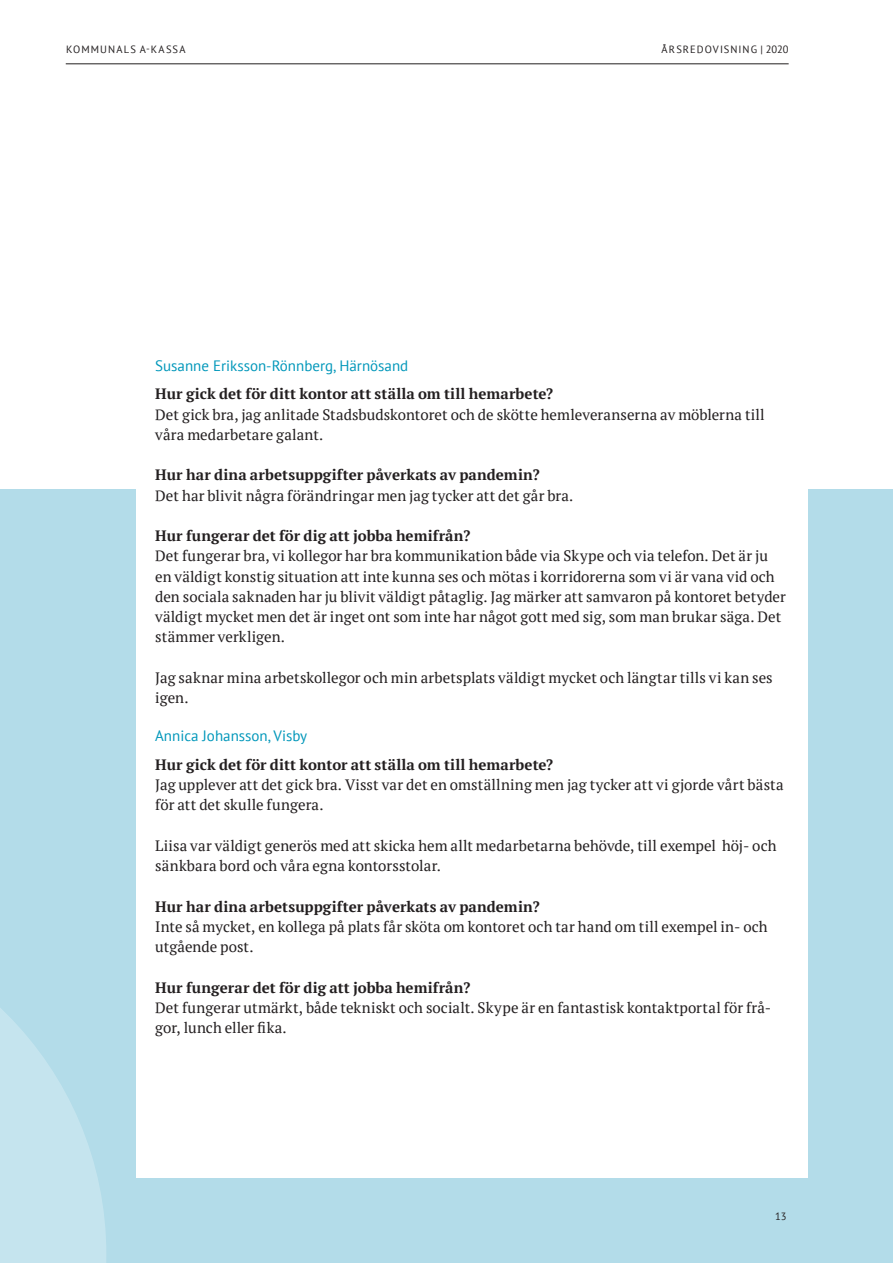
<style>
.page{position:relative;width:893px;height:1263px;background:#fff}
.page>*{position:absolute;margin:0;border:0;box-sizing:border-box;transform-origin:0 0}
.Brödtext{font:15px/20.2px "PT Serif";letter-spacing:.005em;color:#231f20}
.Brödtext_-_fetstilad{font:700 15px "PT Serif";letter-spacing:.005em;color:#231f20}
.Rubrik_-_liten{font:15px "PT Sans";color:#0097ba}
.t1{font:10.5px "PT Sans";letter-spacing:.1em;color:#231f20}
</style>
<div class="page">
<hr style="left:66px;top:64px;width:723px;height:1px;background:#231f20">
<div style="left:0;top:489px;width:893px;height:774px;background:#b3dce9"></div>
<svg style="left:0;top:1008px;width:106px;height:255px"></svg>
<div style="left:136px;top:321px;width:672px;height:856px;background:#fff"></div>
<p class="t1" style="left:66px;top:43px;width:121px">KOMMUNALS A-KASSA</p>
<p class="t1" style="left:662px;top:43px;width:129px">ÅRSREDOVISNING | 2020</p>
<p class="Rubrik_-_liten" style="left:155px;top:356px;width:255px">Susanne Eriksson-Rönnberg, Härnösand</p>
<p class="Brödtext_-_fetstilad" style="left:155px;top:384px;width:399px">Hur gick det för ditt kontor att ställa om till hemarbete?</p>
<p class="Brödtext" style="left:155px;top:404px;width:611px">Det gick bra, jag anlitade Stadsbudskontoret och de skötte hemleveranserna av möblerna till våra medarbetare galant.</p>
<p class="Brödtext_-_fetstilad" style="left:155px;top:465px;width:386px">Hur har dina arbetsuppgifter påverkats av pandemin?</p>
<p class="Brödtext" style="left:155px;top:485px;width:420px">Det har blivit några förändringar men jag tycker att det går bra.</p>
<p class="Brödtext_-_fetstilad" style="left:155px;top:526px;width:317px">Hur fungerar det för dig att jobba hemifrån?</p>
<p class="Brödtext" style="left:155px;top:546px;width:632px">Det fungerar bra, vi kollegor har bra kommunikation både via Skype och via telefon. Det är ju en väldigt konstig situation att inte kunna ses och mötas i korridorerna som vi är vana vid och den sociala saknaden har ju blivit väldigt påtaglig. Jag märker att samvaron på kontoret betyder väldigt mycket men det är inget ont som inte har något gott med sig, som man brukar säga. Det stämmer verkligen.</p>
<p class="Brödtext" style="left:155px;top:667px;width:619px">Jag saknar mina arbetskollegor och min arbetsplats väldigt mycket och längtar tills vi kan ses igen.</p>
<p class="Rubrik_-_liten" style="left:155px;top:726px;width:154px">Annica Johansson, Visby</p>
<p class="Brödtext_-_fetstilad" style="left:155px;top:754px;width:399px">Hur gick det för ditt kontor att ställa om till hemarbete?</p>
<p class="Brödtext" style="left:155px;top:774px;width:630px">Jag upplever att det gick bra. Visst var det en omställning men jag tycker att vi gjorde vårt bästa för att det skulle fungera.</p>
<p class="Brödtext" style="left:155px;top:835px;width:623px">Liisa var väldigt generös med att skicka hem allt medarbetarna behövde, till exempel höj- och sänkbara bord och våra egna kontorsstolar.</p>
<p class="Brödtext_-_fetstilad" style="left:155px;top:896px;width:386px">Hur har dina arbetsuppgifter påverkats av pandemin?</p>
<p class="Brödtext" style="left:155px;top:916px;width:614px">Inte så mycket, en kollega på plats får sköta om kontoret och tar hand om till exempel in- och utgående post.</p>
<p class="Brödtext_-_fetstilad" style="left:155px;top:977px;width:317px">Hur fungerar det för dig att jobba hemifrån?</p>
<p class="Brödtext" style="left:155px;top:997px;width:617px">Det fungerar utmärkt, både tekniskt och socialt. Skype är en fantastisk kontaktportal för frå&shy;gor, lunch eller fika.</p>
<p class="t1" style="left:775px;top:1210px;width:13px">13</p>
</div>
